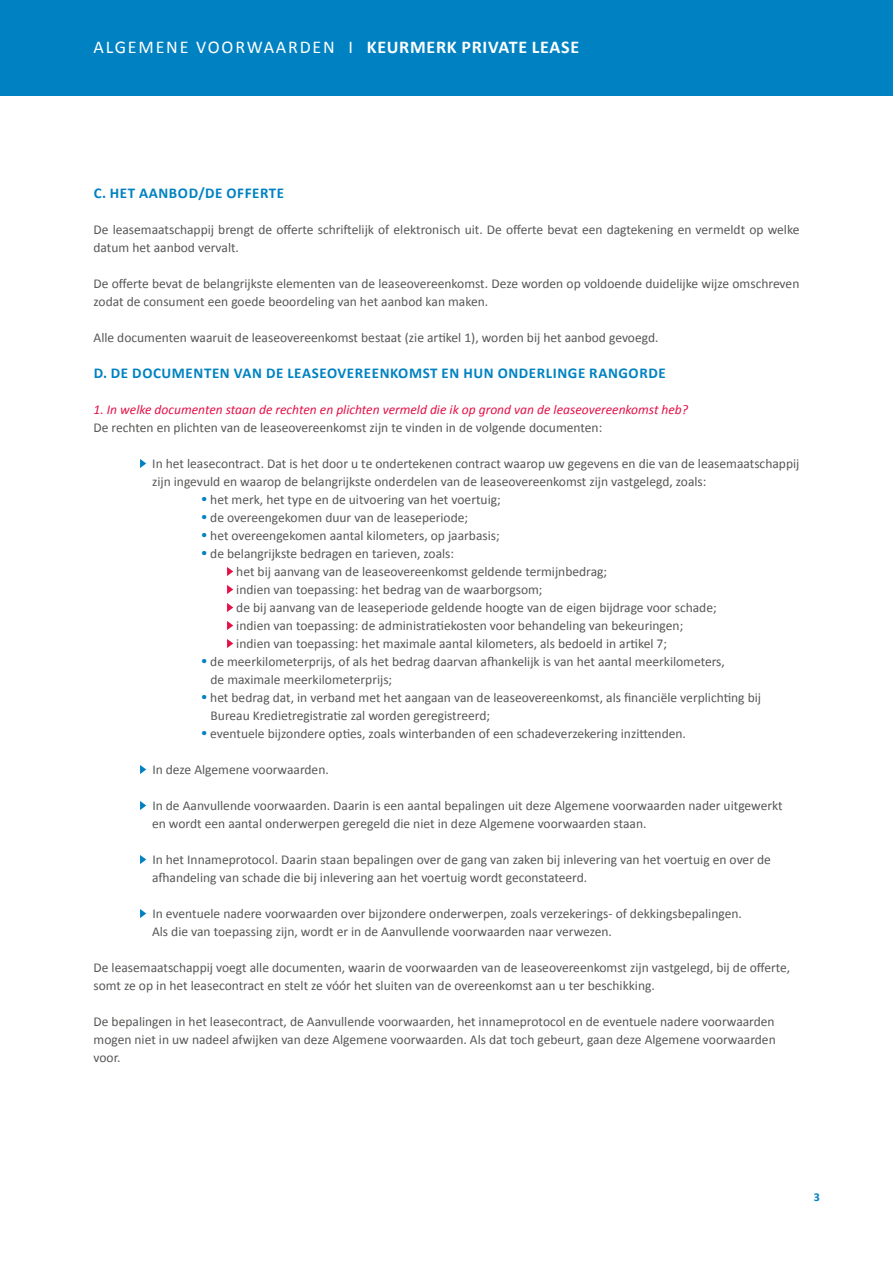
<style>
.page{position:relative;width:893px;height:1263px;background:#fff}
.page>*{position:absolute;margin:0;border:0;box-sizing:border-box;transform-origin:0 0}
.t1{font:18px "Calibri";letter-spacing:.1em;color:#fff}
.t2{font:700 15px "Calibri";letter-spacing:.04em;color:#0082c2}
.t3{font:13.5px/18px "Calibri";color:#575756}
.t4{font:italic 13.5px "Calibri";color:#e51147}
.t5{font:700 12px "Calibri";color:#0082c2}
.s1{font-weight:700}
.s2{font-family:"Neo Tech Std";color:#0082c2}
</style>
<div class="page">
<div style="left:0;top:0;width:893px;height:96px;background:#0082c2"></div>
<svg style="left:140px;top:459px;width:6px;height:9px"></svg>
<svg style="left:227px;top:567px;width:6px;height:9px"></svg>
<svg style="left:227px;top:585px;width:6px;height:9px"></svg>
<svg style="left:227px;top:603px;width:6px;height:9px"></svg>
<svg style="left:227px;top:621px;width:6px;height:9px"></svg>
<svg style="left:227px;top:639px;width:6px;height:9px"></svg>
<svg style="left:140px;top:765px;width:6px;height:9px"></svg>
<svg style="left:140px;top:801px;width:6px;height:9px"></svg>
<svg style="left:140px;top:855px;width:6px;height:9px"></svg>
<svg style="left:140px;top:909px;width:6px;height:9px"></svg>
<h1 class="t1" style="left:94px;top:36px;width:487px">ALGEMENE VOORWAARDEN I <span class="s1">KEURMERK PRIVATE LEASE</span></h1>
<p class="t2" style="left:94px;top:184px;width:192px">C. HET AANBOD/DE OFFERTE</p>
<p class="t3" style="left:94px;top:220px;width:707px">De leasemaatschappij brengt de offerte schriftelijk of elektronisch uit. De offerte bevat een dagtekening en vermeldt op welke datum het aanbod vervalt.</p>
<p class="t3" style="left:94px;top:274px;width:707px">De offerte bevat de belangrijkste elementen van de leaseovereenkomst. Deze worden op voldoende duidelijke wijze omschreven zodat de consument een goede beoordeling van het aanbod kan maken.</p>
<p class="t3" style="left:94px;top:328px;width:566px">Alle documenten waaruit de leaseovereenkomst bestaat (zie artikel 1), worden bij het aanbod gevoegd.</p>
<p class="t2" style="left:94px;top:364px;width:573px">D. DE DOCUMENTEN VAN DE LEASEOVEREENKOMST EN HUN ONDERLINGE RANGORDE</p>
<p class="t4" style="left:94px;top:401px;width:596px">1. In welke documenten staan de rechten en plichten vermeld die ik op grond van de leaseovereenkomst heb?</p>
<p class="t3" style="left:94px;top:418px;width:510px">De rechten en plichten van de leaseovereenkomst zijn te vinden in de volgende documenten:</p>
<p class="t3" style="left:152px;top:454px;width:649px">In het leasecontract. Dat is het door u te ondertekenen contract waarop uw gegevens en die van de leasemaatschappij zijn ingevuld en waarop de belangrijkste onderdelen van de leaseovereenkomst zijn vastgelegd, zoals:</p>
<p class="t3" style="left:202px;top:490px;width:301px"><span class="s2">•</span> het merk, het type en de uitvoering van het voertuig;</p>
<p class="t3" style="left:202px;top:508px;width:268px"><span class="s2">•</span> de overeengekomen duur van de leaseperiode;</p>
<p class="t3" style="left:202px;top:526px;width:300px"><span class="s2">•</span> het overeengekomen aantal kilometers, op jaarbasis;</p>
<p class="t3" style="left:236px;top:544px;width:482px;text-indent:-35px"><span class="s2">•</span> de belangrijkste bedragen en tarieven, zoals:<br>het bij aanvang van de leaseovereenkomst geldende termijnbedrag;<br>indien van toepassing: het bedrag van de waarborgsom;<br>de bij aanvang van de leaseperiode geldende hoogte van de eigen bijdrage voor schade; indien van toepassing: de administratiekosten voor behandeling van bekeuringen; indien van toepassing: het maximale aantal kilometers, als bedoeld in artikel 7;</p>
<p class="t3" style="left:211px;top:652px;width:516px;text-indent:-9px"><span class="s2">•</span> de meerkilometerprijs, of als het bedrag daarvan afhankelijk is van het aantal meerkilometers, de maximale meerkilometerprijs;</p>
<p class="t3" style="left:211px;top:688px;width:552px;text-indent:-9px"><span class="s2">•</span> het bedrag dat, in verband met het aangaan van de leaseovereenkomst, als financiële verplichting bij<br>Bureau Kredietregistratie zal worden geregistreerd;</p>
<p class="t3" style="left:202px;top:724px;width:486px"><span class="s2">•</span> eventuele bijzondere opties, zoals winterbanden of een schadeverzekering inzittenden.</p>
<p class="t3" style="left:152px;top:760px;width:178px">In deze Algemene voorwaarden.</p>
<p class="t3" style="left:152px;top:796px;width:632px">In de Aanvullende voorwaarden. Daarin is een aantal bepalingen uit deze Algemene voorwaarden nader uitgewerkt en wordt een aantal onderwerpen geregeld die niet in deze Algemene voorwaarden staan.</p>
<p class="t3" style="left:152px;top:850px;width:620px">In het Innameprotocol. Daarin staan bepalingen over de gang van zaken bij inlevering van het voertuig en over de afhandeling van schade die bij inlevering aan het voertuig wordt geconstateerd.</p>
<p class="t3" style="left:152px;top:904px;width:591px">In eventuele nadere voorwaarden over bijzondere onderwerpen, zoals verzekerings- of dekkingsbepalingen.<br>Als die van toepassing zijn, wordt er in de Aanvullende voorwaarden naar verwezen.</p>
<p class="t3" style="left:94px;top:958px;width:698px">De leasemaatschappij voegt alle documenten, waarin de voorwaarden van de leaseovereenkomst zijn vastgelegd, bij de offerte, somt ze op in het leasecontract en stelt ze vóór het sluiten van de overeenkomst aan u ter beschikking.</p>
<p class="t3" style="left:94px;top:1012px;width:684px;text-align:justify">De bepalingen in het leasecontract, de Aanvullende voorwaarden, het innameprotocol en de eventuele nadere voorwaarden mogen niet in uw nadeel afwijken van deze Algemene voorwaarden. Als dat toch gebeurt, gaan deze Algemene voorwaarden voor.</p>
<p class="t5" style="left:814px;top:1189px;width:8px">3</p>
</div>
